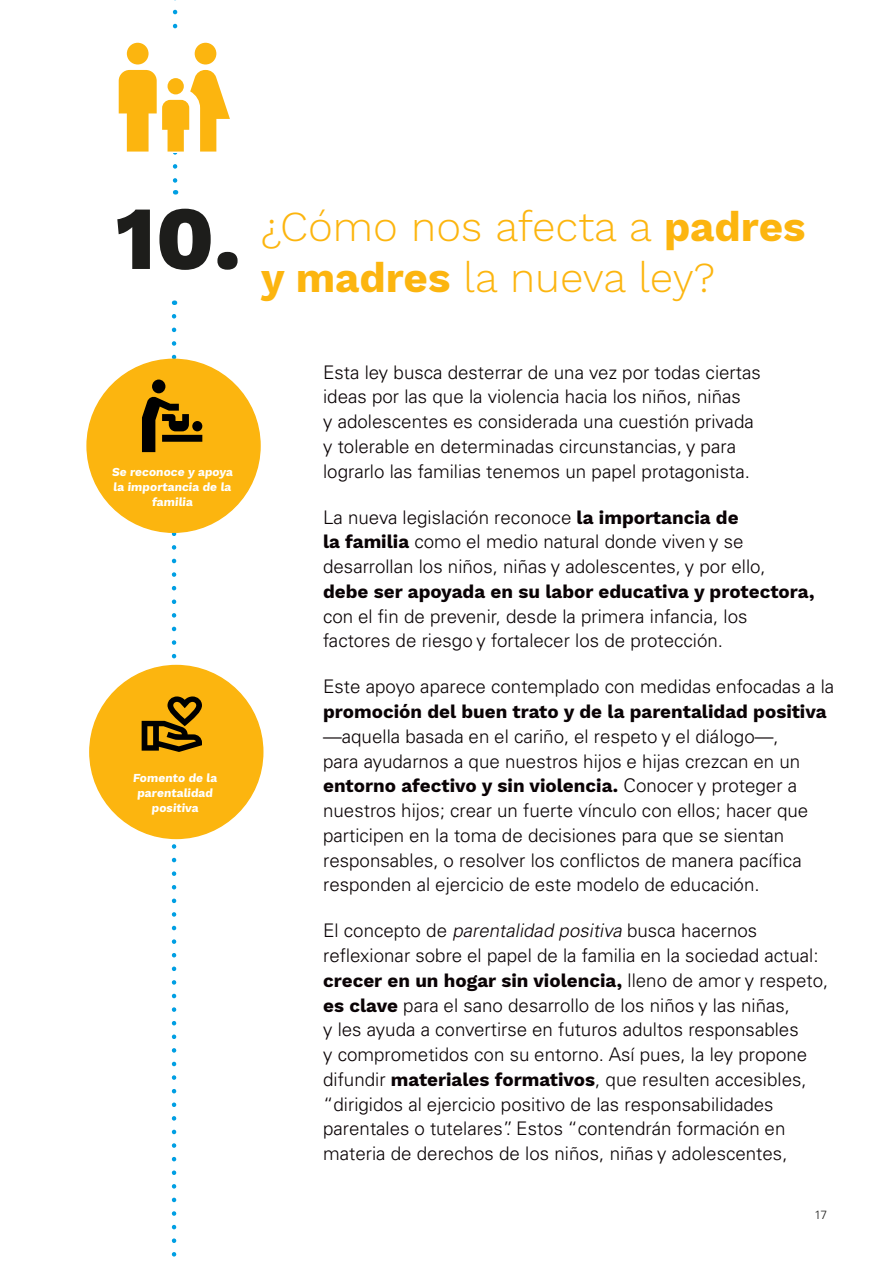
<style>
.page{position:relative;width:893px;height:1263px;background:#fff}
.page>*{position:absolute;margin:0;border:0;box-sizing:border-box;transform-origin:0 0}
.t1{font:800 90px "Work Sans";color:#1d1d1b}
.t2{font:300 42px/51px "Work Sans";color:#fcb50f}
.t3{font:300 18.75px/24.8px "Univers LT Pro 45";color:#0a0305}
.t4{font:700 18.75px "Work Sans";color:#0a0305}
.t5{font:700 12px/15px "Work Sans";color:#fff;text-align:center}
.t6{font:300 12px "Univers LT Pro 45";color:#1d1d1b}
.s1{font-weight:700}
.s2{font-family:"Work Sans";font-weight:700}
.s3{font-family:"Univers LT Pro 45";font-weight:300}
.s4{font-style:italic}
</style>
<div class="page">
<svg style="left:119px;top:0;width:111px;height:195px"></svg>
<div style="left:87px;top:359px;width:173px;height:173px;background:#fcb50f;border-radius:50%"></div>
<div style="left:90px;top:665px;width:173px;height:173px;background:#fcb50f;border-radius:50%"></div>
<svg style="left:142px;top:316px;width:60px;height:941px"></svg>
<h1 class="t1" style="left:115px;top:186px;width:127px">10.</h1>
<h2 class="t2" style="left:261px;top:203px;width:546px">¿Cómo nos afecta a <span class="s1">padres y madres</span> la nueva ley?</h2>
<p class="t5" style="left:112px;top:465px;width:124px">Se reconoce y apoya la importancia de la familia</p>
<p class="t5" style="left:133px;top:771px;width:87px">Fomento de la parentalidad positiva</p>
<p class="t3" style="left:323px;top:359px;width:439px">Esta ley busca desterrar de una vez por todas ciertas ideas por las que la violencia hacia los niños, niñas<br>y adolescentes es considerada una cuestión privada y tolerable en determinadas circunstancias, y para lograrlo las familias tenemos un papel protagonista.</p>
<p class="t3" style="left:323px;top:504px;width:444px">La nueva legislación reconoce <span class="s2">la importancia de<br>la familia</span> como el medio natural donde viven y se desarrollan los niños, niñas y adolescentes, y por ello,</p>
<p class="t4" style="left:323px;top:581px;width:493px">debe ser apoyada en su labor educativa y protectora,</p>
<p class="t3" style="left:323px;top:603px;width:426px">con el fin de prevenir, desde la primera infancia, los factores de riesgo y fortalecer los de protección.</p>
<p class="t3" style="left:323px;top:674px;width:513px">Este apoyo aparece contemplado con medidas enfocadas a la</p>
<p class="t4" style="left:323px;top:701px;width:505px">promoción del buen trato y de la parentalidad positiva</p>
<p class="t3" style="left:323px;top:724px;width:479px">—aquella basada en el cariño, el respeto y el diálogo—, para ayudarnos a que nuestros hijos e hijas crezcan en un</p>
<p class="t4" style="left:323px;top:775px;width:476px">entorno afectivo y sin violencia. <span class="s3">Conocer y proteger a</span></p>
<p class="t3" style="left:323px;top:798px;width:487px">nuestros hijos; crear un fuerte vínculo con ellos; hacer que participen en la toma de decisiones para que se sientan responsables, o resolver los conflictos de manera pacífica responden al ejercicio de este modelo de educación.</p>
<p class="t3" style="left:323px;top:918px;width:497px">El concepto de <span class="s4">parentalidad positiva</span> busca hacernos reflexionar sobre el papel de la familia en la sociedad actual:</p>
<p class="t4" style="left:323px;top:970px;width:507px">crecer en un hogar sin violencia, <span class="s3">lleno de amor y respeto,</span></p>
<p class="t3" style="left:323px;top:993px;width:486px"><span class="s2">es clave</span> para el sano desarrollo de los niños y las niñas,<br>y les ayuda a convertirse en futuros adultos responsables y comprometidos con su entorno. Así pues, la ley propone difundir <span class="s2">materiales formativos</span>, que resulten accesibles, “dirigidos al ejercicio positivo de las responsabilidades parentales o tutelares”. Estos “contendrán formación en materia de derechos de los niños, niñas y adolescentes,</p>
<p class="t6" style="left:815px;top:1207px;width:14px">17</p>
</div>
